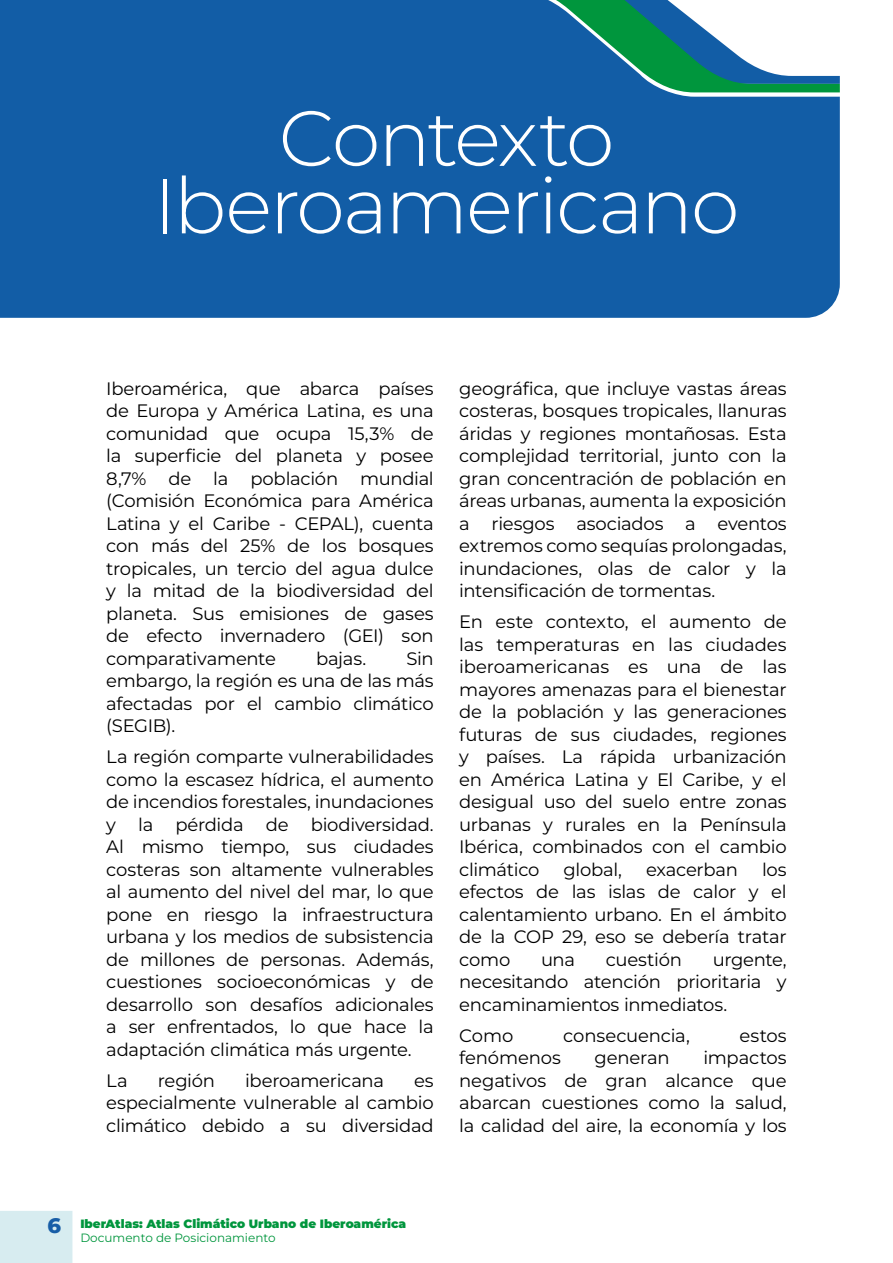
<style>
.page{position:relative;width:893px;height:1263px;background:#fff}
.page>*{position:absolute;margin:0;border:0;box-sizing:border-box;transform-origin:0 0}
.t1{font:300 78px/67.5px "Montserrat";letter-spacing:-.03em;color:#fff;text-align:center}
.t2{font:18px/22.5px "Montserrat";letter-spacing:-.015em;color:#000;text-align:justify}
.t3{font:900 12px/14.4px "Montserrat";color:#00963d}
.s1{font-weight:800;font-size:21px;color:#185ea7}
.s2{font-weight:400}
</style>
<div class="page">
<div style="left:0;top:1211px;width:72px;height:52px;background:#d7ecf0"></div>
<svg style="left:0;top:0;width:840px;height:318px;background:#1b65a6"></svg>
<h1 class="t1" style="left:154px;top:102px;width:587px">Contexto<br>Iberoamericano</h1>
<p class="t2" style="left:106px;top:376px;width:329px">Iberoamérica, que abarca países de Europa y América Latina, es una comunidad que ocupa 15,3% de la superficie del planeta y posee 8,7% de la población mundial (Comisión Económica para América Latina y el Caribe - CEPAL), cuenta con más del 25% de los bosques tropicales, un tercio del agua dulce y la mitad de la biodiversidad del planeta. Sus emisiones de gases de efecto invernadero (GEI) son comparativamente</p>
<p class="t2" style="left:106px;top:646px;width:329px;text-indent:300px">Sin embargo, la región es una de las más afectadas por el cambio climático (SEGIB).</p>
<p class="t2" style="left:106px;top:745px;width:329px">La región comparte vulnerabilidades como la escasez hídrica, el aumento de incendios forestales, inundaciones y la pérdida de biodiversidad.<br>Al mismo tiempo, sus ciudades costeras son altamente vulnerables al aumento del nivel del mar, lo que pone en riesgo la infraestructura urbana y los medios de subsistencia de millones de personas. Además, cuestiones socioeconómicas y de desarrollo son desafíos adicionales a ser enfrentados, lo que hace la adaptación climática más urgente.</p>
<p class="t2" style="left:106px;top:1068px;width:23px">La</p>
<p class="t2" style="left:158px;top:1068px;width:59px">región</p>
<p class="t2" style="left:245px;top:1068px;width:140px">iberoamericana</p>
<p class="t2" style="left:316px;top:646px;width:52px">bajas.</p>
<p class="t2" style="left:106px;top:1068px;width:329px;text-indent:308px">es especialmente vulnerable al cambio climático debido a su diversidad</p>
<p class="t2" style="left:459px;top:376px;width:329px">geográfica, que incluye vastas áreas costeras, bosques tropicales, llanuras áridas y regiones montañosas. Esta complejidad territorial, junto con la gran concentración de población en áreas urbanas, aumenta la exposición a riesgos asociados a eventos extremos como sequías prolongadas, inundaciones, olas de calor y la intensificación de tormentas.</p>
<p class="t2" style="left:459px;top:610px;width:329px">En este contexto, el aumento de las temperaturas en las ciudades iberoamericanas es una de las mayores amenazas para el bienestar de la población y las generaciones futuras de sus ciudades, regiones y países. La rápida urbanización en América Latina y El Caribe, y el desigual uso del suelo entre zonas urbanas y rurales en la Península Ibérica, combinados con el cambio climático</p>
<p class="t2" style="left:459px;top:857px;width:329px;text-indent:303px">los efectos de las islas de calor y el calentamiento urbano. En el ámbito de la COP 29, eso se debería tratar como</p>
<p class="t2" style="left:564px;top:857px;width:60px">global,</p>
<p class="t2" style="left:646px;top:857px;width:93px">exacerban</p>
<p class="t2" style="left:541px;top:947px;width:36px">una</p>
<p class="t2" style="left:606px;top:947px;width:78px">cuestión</p>
<p class="t2" style="left:459px;top:947px;width:329px;text-indent:253px">urgente, necesitando atención prioritaria y encaminamientos inmediatos.</p>
<p class="t2" style="left:459px;top:1023px;width:56px">Como</p>
<p class="t2" style="left:563px;top:1023px;width:128px">consecuencia,</p>
<p class="t2" style="left:740px;top:1023px;width:48px">estos</p>
<p class="t2" style="left:459px;top:1046px;width:103px">fenómenos</p>
<p class="t2" style="left:594px;top:1046px;width:77px">generan</p>
<p class="t2" style="left:459px;top:1046px;width:329px;text-indent:244px">impactos negativos de gran alcance que abarcan cuestiones como la salud, la calidad del aire, la economía y los</p>
<p class="t3" style="left:80px;top:1215px;width:327px;text-indent:-33px"><span class="s1">6</span> IberAtlas: Atlas Climático Urbano de Iberoamérica<br><span class="s2">Documento de Posicionamiento</span></p>
</div>
